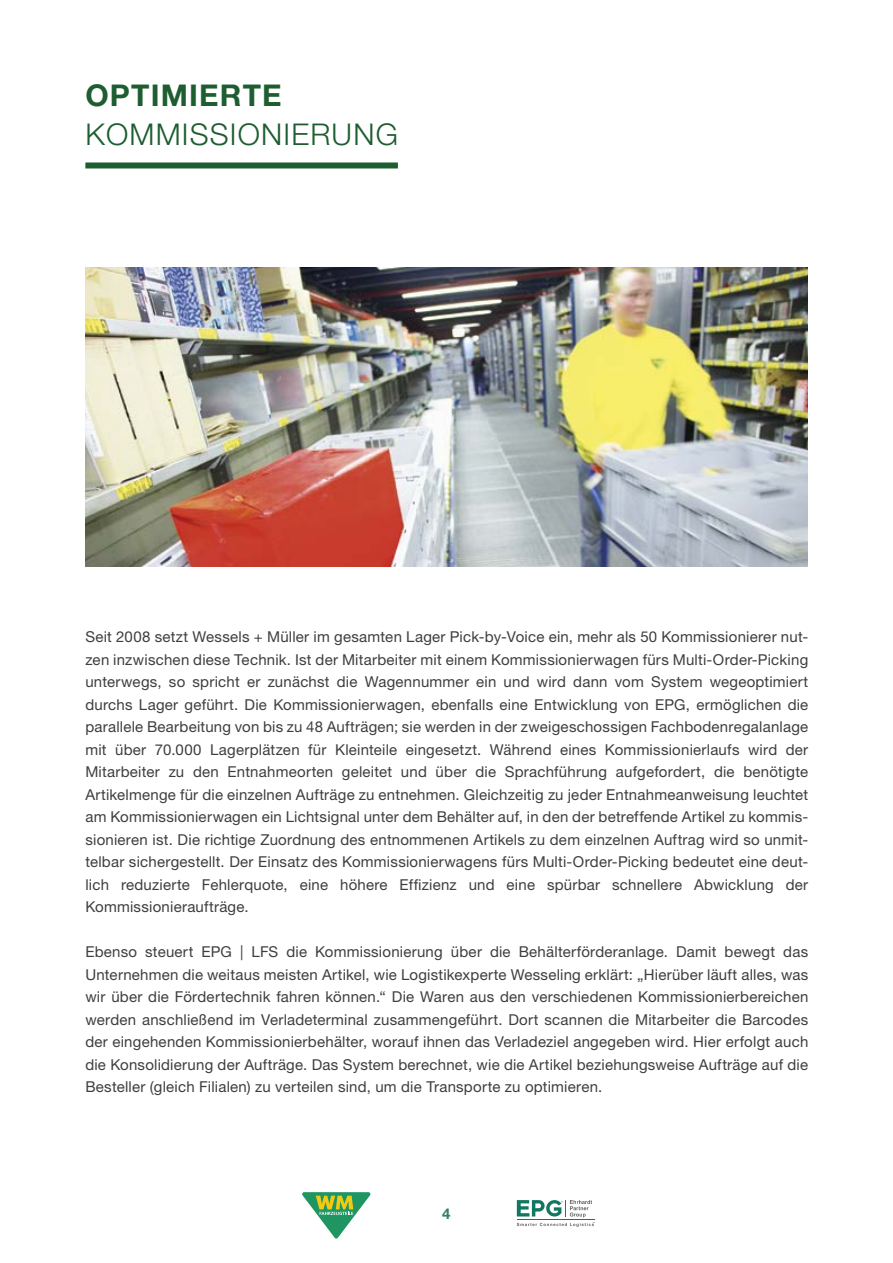
<style>
.page{position:relative;width:893px;height:1263px;background:#fff}
.page>*{position:absolute;margin:0;border:0;box-sizing:border-box;transform-origin:0 0}
.t1{font:300 30px "Helvetica Neue LT Pro";letter-spacing:.04em;color:#1d5d30}
.t2{font:700 30px "Helvetica Neue LT Pro";letter-spacing:.04em;color:#1d5d30}
.t3{font:15px/22.5px "Helvetica Neue LT Pro";letter-spacing:.015em;color:#3f3e3e;text-align:justify}
.t4{font:700 15px "Helvetica Neue LT Pro";color:#33816c}
</style>
<div class="page">
<svg style="left:517px;top:1200px;width:77px;height:27px"></svg>
<svg style="left:302px;top:1192px;width:68px;height:46px"></svg>
<img style="left:85px;top:268px;width:723px;height:299px">
<div style="left:85px;top:162px;width:313px;height:6px;background:#1d5d30"></div>
<h1 class="t2" style="left:85px;top:77px;width:198px">OPTIMIERTE</h1>
<h1 class="t1" style="left:85px;top:116px;width:314px">KOMMISSIONIERUNG</h1>
<p class="t3" style="left:85px;top:625px;width:724px">Seit 2008 setzt Wessels + Müller im gesamten Lager Pick-by-Voice ein, mehr als 50 Kommissionierer nut&shy;zen inzwischen diese Technik. Ist der Mitarbeiter mit einem Kommissionierwagen fürs Multi-Order-Picking unterwegs, so spricht er zunächst die Wagennummer ein und wird dann vom System wegeoptimiert durchs Lager geführt. Die Kommissionierwagen, ebenfalls eine Entwicklung von EPG, ermöglichen die parallele Bearbeitung von bis zu 48 Aufträgen; sie werden in der zweigeschossigen Fachbodenregalanlage mit über 70.000 Lagerplätzen für Kleinteile eingesetzt. Während eines Kommissionierlaufs wird der Mitarbeiter zu den Entnahmeorten geleitet und über die Sprachführung aufgefordert, die benötigte Artikelmenge für die einzelnen Aufträge zu entnehmen. Gleichzeitig zu jeder Entnahmeanweisung leuchtet am Kommissionierwagen ein Lichtsignal unter dem Behälter auf, in den der betreffende Artikel zu kommis&shy;sionieren ist. Die richtige Zuordnung des entnommenen Artikels zu dem einzelnen Auftrag wird so unmit&shy;telbar sichergestellt. Der Einsatz des Kommissionierwagens fürs Multi-Order-Picking bedeutet eine deut&shy;lich reduzierte Fehlerquote, eine höhere Effizienz und eine spürbar schnellere Abwicklung der Kommissionieraufträge.</p>
<p class="t3" style="left:85px;top:940px;width:724px">Ebenso steuert EPG | LFS die Kommissionierung über die Behälterförderanlage. Damit bewegt das Unternehmen die weitaus meisten Artikel, wie Logistikexperte Wesseling erklärt: „Hierüber läuft alles, was wir über die Fördertechnik fahren können.“ Die Waren aus den verschiedenen Kommissionierbereichen werden anschließend im Verladeterminal zusammengeführt. Dort scannen die Mitarbeiter die Barcodes der eingehenden Kommissionierbehälter, worauf ihnen das Verladeziel angegeben wird. Hier erfolgt auch die Konsolidierung der Aufträge. Das System berechnet, wie die Artikel beziehungsweise Aufträge auf die Besteller (gleich Filialen) zu verteilen sind, um die Transporte zu optimieren.</p>
<p class="t4" style="left:442px;top:1205px;width:10px">4</p>
</div>
